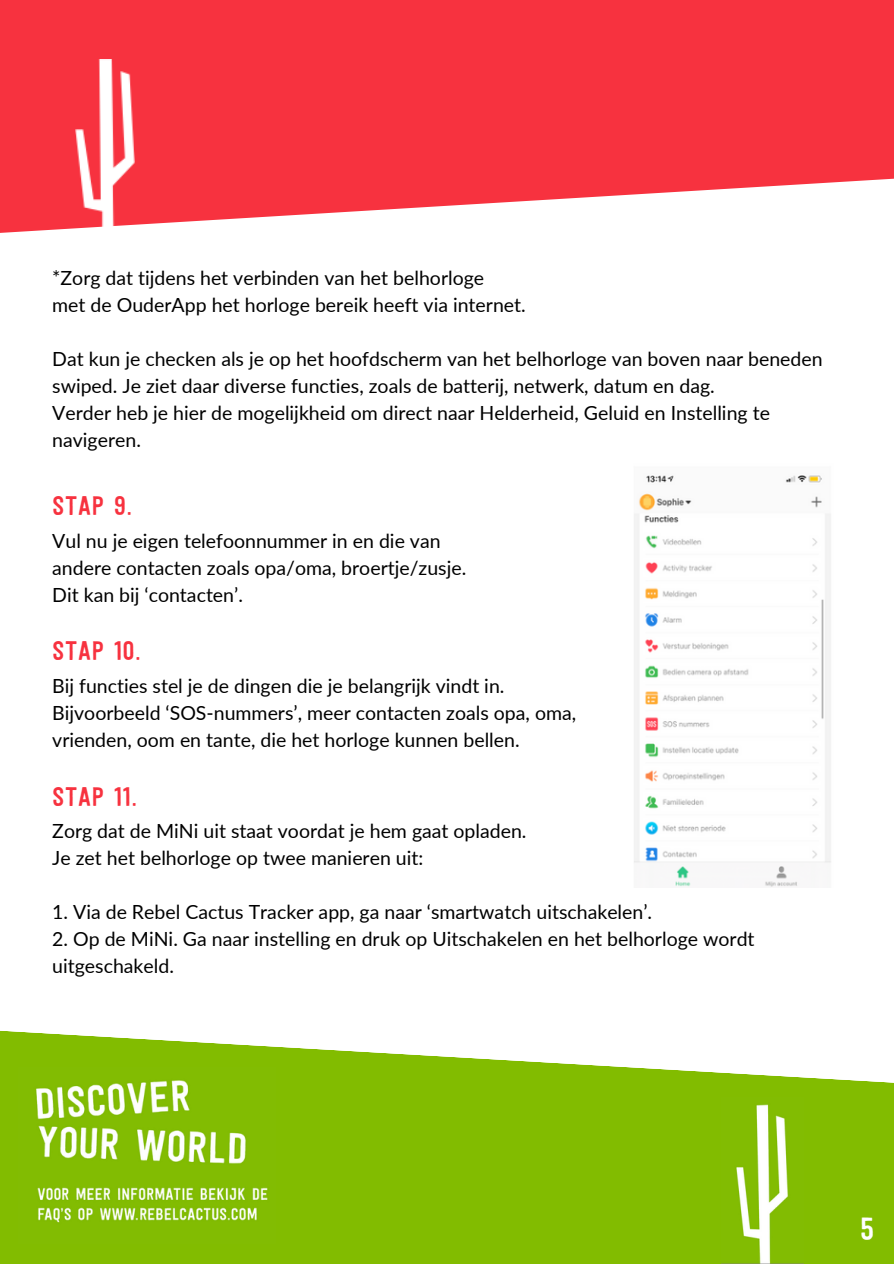
<style>
.page{position:relative;width:894px;height:1264px;background:#fff}
.page>*{position:absolute;margin:0;border:0;box-sizing:border-box;transform-origin:0 0}
.t1{font:32.25px "Festivo Letters No 19";color:#fff}
.t2{font:27px "Festivo Letters No 19";color:#f7323f}
.t3{font:19.5px/27px "Lato";color:#000}
</style>
<div class="page">
<svg style="left:0;top:0;width:893px;height:233px;background:#f74b56"></svg>
<svg style="left:0;top:1030px;width:893px;height:233px;fill:#82bc00"></svg>
<img style="left:721px;top:1097px;width:82px;height:166px">
<img style="left:19px;top:1067px;width:256px;height:176px">
<img style="left:75px;top:59px;width:60px;height:174px">
<img style="left:634px;top:475px;width:197px;height:412px">
<h1 class="t3" style="left:52px;top:263px;width:475px">*Zorg dat tijdens het verbinden van het belhorloge<br>met de OuderApp het horloge bereik heeft via internet.</h1>
<h1 class="t3" style="left:52px;top:344px;width:771px">Dat kun je checken als je op het hoofdscherm van het belhorloge van boven naar beneden swiped. Je ziet daar diverse functies, zoals de batterij, netwerk, datum en dag.<br>Verder heb je hier de mogelijkheid om direct naar Helderheid, Geluid en Instelling te navigeren.</h1>
<h1 class="t2" style="left:52px;top:495px;width:82px">STAP 9.</h1>
<h1 class="t3" style="left:52px;top:527px;width:415px">Vul nu je eigen telefoonnummer in en die van andere contacten zoals opa/oma, broertje/zusje.<br>Dit kan bij ‘contacten’.</h1>
<h1 class="t2" style="left:52px;top:640px;width:90px">STAP 10.</h1>
<h1 class="t3" style="left:52px;top:672px;width:525px">Bij functies stel je de dingen die je belangrijk vindt in.<br>Bijvoorbeeld ‘SOS-nummers’, meer contacten zoals opa, oma, vrienden, oom en tante, die het horloge kunnen bellen.</h1>
<h1 class="t2" style="left:52px;top:785px;width:87px">STAP 11.</h1>
<h1 class="t3" style="left:52px;top:817px;width:475px">Zorg dat de MiNi uit staat voordat je hem gaat opladen.<br>Je zet het belhorloge op twee manieren uit:</h1>
<p class="t3" style="left:52px;top:898px;width:601px">1. Via de Rebel Cactus Tracker app, ga naar ‘smartwatch uitschakelen’.</p>
<p class="t3" style="left:52px;top:925px;width:703px">2. Op de MiNi. Ga naar instelling en druk op Uitschakelen en het belhorloge wordt uitgeschakeld.</p>
<p class="t1" style="left:859px;top:1215px;width:16px">5</p>
</div>
